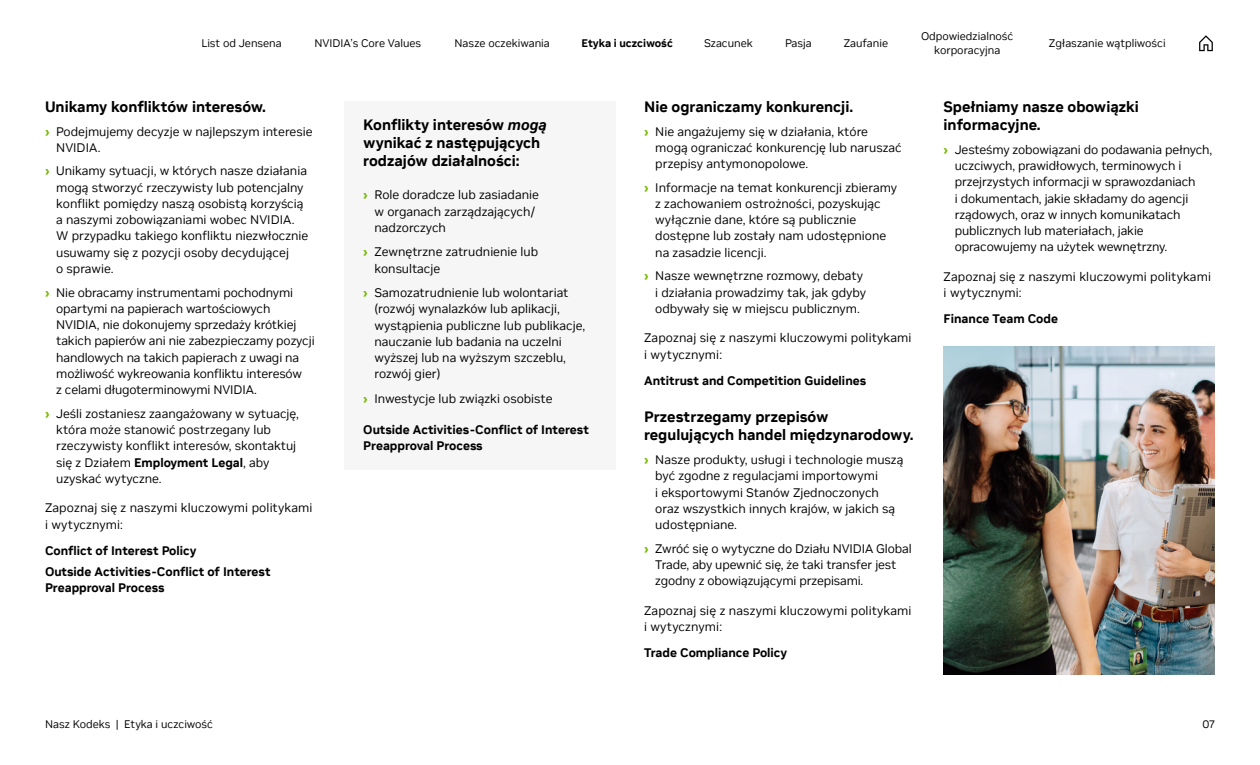
<style>
.page{position:relative;width:1260px;height:765px;background:#fff}
.page>*{position:absolute;margin:0;border:0;box-sizing:border-box;transform-origin:0 0}
.t1{font:700 15px/18px "NVIDIA Sans";color:#000}
.t2{font:12.38px/16.2px "NVIDIA Sans";color:#000}
.t3{font:700 12.38px/21.2px "NVIDIA Sans";color:#000}
.t4{font:11px/13.8px "NVIDIA Sans";color:#000;text-align:center}
.t5{font:700 11px "NVIDIA Sans";color:#000}
.s1{font-weight:700;color:#76b900}
.s2{font-weight:700}
.s3{font-style:italic}
</style>
<div class="page">
<img style="left:944px;top:347px;width:271px;height:328px">
<svg style="left:1199px;top:35px;width:14px;height:16px"></svg>
<div style="left:345px;top:101px;width:271px;height:369px;background:#f6f6f6"></div>
<p class="t4" style="left:201px;top:36px;width:82px">List od Jensena</p>
<p class="t4" style="left:314px;top:36px;width:108px">NVIDIA’s Core Values</p>
<p class="t4" style="left:455px;top:36px;width:97px">Nasze oczekiwania</p>
<p class="t5" style="left:582px;top:37px;width:93px">Etyka i uczciwość</p>
<p class="t4" style="left:704px;top:36px;width:50px">Szacunek</p>
<p class="t4" style="left:785px;top:36px;width:28px">Pasja</p>
<p class="t4" style="left:844px;top:36px;width:46px">Zaufanie</p>
<p class="t4" style="left:921px;top:30px;width:94px">Odpowiedzialność korporacyjna</p>
<p class="t4" style="left:1049px;top:36px;width:118px">Zgłaszanie wątpliwości</p>
<p class="t1" style="left:45px;top:98px;width:223px">Unikamy konfliktów interesów.</p>
<p class="t2" style="left:56px;top:123px;width:258px;text-indent:-11px"><span class="s1">›</span> Podejmujemy decyzje w najlepszym interesie<br>NVIDIA.</p>
<p class="t2" style="left:56px;top:163px;width:254px;text-indent:-11px"><span class="s1">›</span> Unikamy sytuacji, w których nasze działania mogą stworzyć rzeczywisty lub potencjalny konflikt pomiędzy naszą osobistą korzyścią a naszymi zobowiązaniami wobec NVIDIA.<br>W przypadku takiego konfliktu niezwłocznie usuwamy się z pozycji osoby decydującej<br>o sprawie.</p>
<p class="t2" style="left:56px;top:284px;width:260px;text-indent:-11px"><span class="s1">›</span> Nie obracamy instrumentami pochodnymi opartymi na papierach wartościowych NVIDIA, nie dokonujemy sprzedaży krótkiej takich papierów ani nie zabezpieczamy pozycji handlowych na takich papierach z uwagi na możliwość wykreowania konfliktu interesów<br>z celami długoterminowymi NVIDIA.</p>
<p class="t2" style="left:56px;top:406px;width:244px;text-indent:-11px"><span class="s1">›</span> Jeśli zostaniesz zaangażowany w sytuację, która może stanowić postrzegany lub rzeczywisty konflikt interesów, skontaktuj się z Działem <span class="s2">Employment Legal</span>, aby uzyskać wytyczne.</p>
<p class="t2" style="left:45px;top:500px;width:269px">Zapoznaj się z naszymi kluczowymi politykami i wytycznymi:</p>
<p class="t3" style="left:45px;top:540px;width:227px">Conflict of Interest Policy<br>Outside Activities-Conflict of Interest</p>
<p class="t3" style="left:45px;top:577px;width:121px">Preapproval Process</p>
<p class="t1" style="left:363px;top:116px;width:185px">Konflikty interesów <span class="s3">mogą </span>wynikać z następujących rodzajów działalności:</p>
<p class="t2" style="left:375px;top:187px;width:166px;text-indent:-11px"><span class="s1">›</span> Role doradcze lub zasiadanie w organach zarządzających/ nadzorczych</p>
<p class="t2" style="left:375px;top:244px;width:165px;text-indent:-11px"><span class="s1">›</span> Zewnętrzne zatrudnienie lub konsultacje</p>
<p class="t2" style="left:375px;top:285px;width:212px;text-indent:-11px"><span class="s1">›</span> Samozatrudnienie lub wolontariat (rozwój wynalazków lub aplikacji, wystąpienia publiczne lub publikacje, nauczanie lub badania na uczelni wyższej lub na wyższym szczeblu, rozwój gier)</p>
<p class="t2" style="left:363px;top:391px;width:191px"><span class="s1">›</span> Inwestycje lub związki osobiste</p>
<p class="t3" style="left:363px;top:421px;width:227px;line-height:16.2px">Outside Activities-Conflict of Interest<br>Preapproval Process</p>
<p class="t1" style="left:644px;top:98px;width:211px">Nie ograniczamy konkurencji.</p>
<p class="t2" style="left:655px;top:123px;width:248px;text-indent:-11px"><span class="s1">›</span> Nie angażujemy się w działania, które mogą ograniczać konkurencję lub naruszać przepisy antymonopolowe.</p>
<p class="t2" style="left:655px;top:179px;width:243px;text-indent:-11px"><span class="s1">›</span> Informacje na temat konkurencji zbieramy z zachowaniem ostrożności, pozyskując wyłącznie dane, które są publicznie dostępne lub zostały nam udostępnione na zasadzie licencji.</p>
<p class="t2" style="left:655px;top:268px;width:212px;text-indent:-11px"><span class="s1">›</span> Nasze wewnętrzne rozmowy, debaty i działania prowadzimy tak, jak gdyby odbywały się w miejscu publicznym.</p>
<p class="t2" style="left:644px;top:330px;width:269px">Zapoznaj się z naszymi kluczowymi politykami i wytycznymi:</p>
<p class="t3" style="left:644px;top:370px;width:224px">Antitrust and Competition Guidelines</p>
<p class="t1" style="left:644px;top:408px;width:271px">Przestrzegamy przepisów regulujących handel międzynarodowy.</p>
<p class="t2" style="left:655px;top:452px;width:250px;text-indent:-11px"><span class="s1">›</span> Nasze produkty, usługi i technologie muszą być zgodne z regulacjami importowymi<br>i eksportowymi Stanów Zjednoczonych oraz wszystkich innych krajów, w jakich są udostępniane.</p>
<p class="t2" style="left:655px;top:541px;width:258px;text-indent:-11px"><span class="s1">›</span> Zwróć się o wytyczne do Działu NVIDIA Global<br>Trade, aby upewnić się, że taki transfer jest zgodny z obowiązującymi przepisami.</p>
<p class="t2" style="left:644px;top:602px;width:269px">Zapoznaj się z naszymi kluczowymi politykami i wytycznymi:</p>
<p class="t3" style="left:644px;top:642px;width:145px">Trade Compliance Policy</p>
<p class="t1" style="left:944px;top:98px;width:197px">Spełniamy nasze obowiązki informacyjne.</p>
<p class="t2" style="left:955px;top:142px;width:259px;text-indent:-11px"><span class="s1">›</span> Jesteśmy zobowiązani do podawania pełnych, uczciwych, prawidłowych, terminowych i przejrzystych informacji w sprawozdaniach<br>i dokumentach, jakie składamy do agencji rządowych, oraz w innych komunikatach publicznych lub materiałach, jakie opracowujemy na użytek wewnętrzny.</p>
<p class="t2" style="left:944px;top:268px;width:269px">Zapoznaj się z naszymi kluczowymi politykami i wytycznymi:</p>
<p class="t3" style="left:944px;top:308px;width:116px">Finance Team Code</p>
<p class="t4" style="left:45px;top:717px;width:169px">Nasz Kodeks | Etyka i uczciwość</p>
<p class="t4" style="left:1202px;top:717px;width:14px">07</p>
</div>
